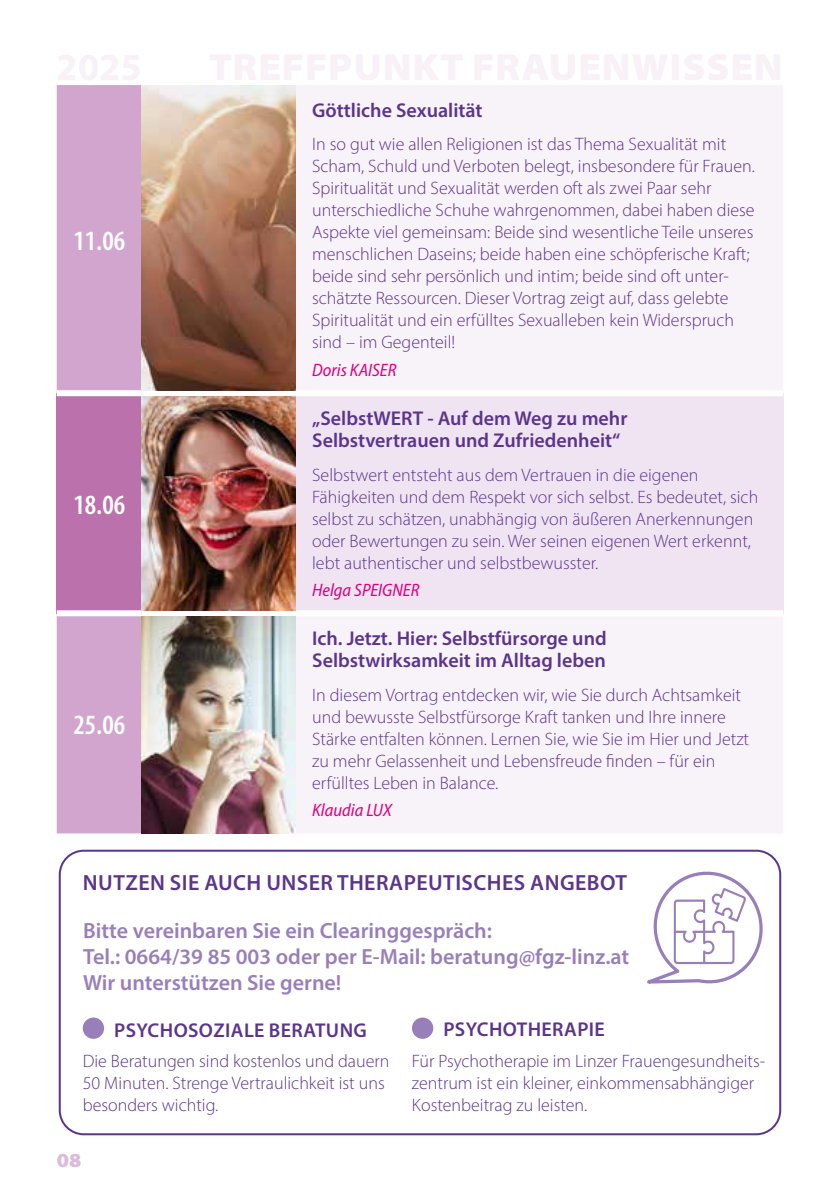
<style>
.page{position:relative;width:840px;height:1191px;background:#fff}
.page>*{position:absolute;margin:0;border:0;box-sizing:border-box;transform-origin:0 0}
.t1{font:600 condensed 28px "Myriad Pro";color:#fff}
.t2{font:600 22px/26px "Myriad Pro";color:#987fb9}
.t3{font:600 22px "Myriad Pro";letter-spacing:.02em;color:#5b358c}
.t4{font:600 20px/22px "Myriad Pro";color:#5b358c}
.t5{font:600 20px "Myriad Pro";letter-spacing:.02em;color:#5b358c}
.t6{font:900 semi-expanded 20px "Myriad Pro";color:#dbbbda}
.t7{font:300 18px/22px "Myriad Pro";color:#5b358c}
.t8{font:italic semi-condensed 18px "Myriad Pro";color:#de007c}
</style>
<div class="page">
<div style="left:57px;top:85px;width:85px;height:748px;background:#d1a5cd"></div>
<div style="left:295px;top:85px;width:487px;height:748px;background:#f8f2f9"></div>
<div style="left:57px;top:393px;width:85px;height:220px;background:#bb71ac"></div>
<div style="left:295px;top:393px;width:487px;height:220px;background:#f0e4f2"></div>
<div style="left:57px;top:390px;width:85px;height:6px;background:#fff"></div>
<div style="left:295px;top:390px;width:487px;height:6px;background:#fff"></div>
<div style="left:57px;top:610px;width:85px;height:6px;background:#fff"></div>
<div style="left:295px;top:610px;width:487px;height:6px;background:#fff"></div>
<img style="left:142px;top:85px;width:153px;height:305px">
<img style="left:142px;top:396px;width:153px;height:214px">
<img style="left:142px;top:616px;width:153px;height:217px">
<div style="left:59px;top:849px;width:721px;height:286px;border:2px solid #5b358c;border-radius:24px"></div>
<svg style="left:647px;top:854px;width:129px;height:130px"></svg>
<div style="left:83px;top:1017px;width:21px;height:21px;background:#987fb9;border-radius:50%"></div>
<div style="left:411px;top:1017px;width:22px;height:21px;background:#987fb9;border-radius:50%"></div>
<h1 class="t1" style="left:73px;top:223px;width:53px">11.06</h1>
<h1 class="t1" style="left:73px;top:487px;width:53px">18.06</h1>
<h1 class="t1" style="left:73px;top:707px;width:53px">25.06</h1>
<p class="t4" style="left:312px;top:99px;width:172px">Göttliche Sexualität</p>
<p class="t7" style="left:312px;top:133px;width:444px">In so gut wie allen Religionen ist das Thema Sexualität mit Scham, Schuld und Verboten belegt, insbesondere für Frauen.<br>Spiritualität und Sexualität werden oft als zwei Paar sehr unterschiedliche Schuhe wahrgenommen, dabei haben diese Aspekte viel gemeinsam: Beide sind wesentliche Teile unseres menschlichen Daseins; beide haben eine schöpferische Kraft; beide sind sehr persönlich und intim; beide sind oft unter&shy;schätzte Ressourcen. Dieser Vortrag zeigt auf, dass gelebte Spiritualität und ein erfülltes Sexualleben kein Widerspruch sind – im Gegenteil!</p>
<p class="t8" style="left:312px;top:359px;width:86px">Doris KAISER</p>
<p class="t4" style="left:312px;top:407px;width:317px">„SelbstWERT - Auf dem Weg zu mehr<br>Selbstvertrauen und Zufriedenheit“</p>
<p class="t7" style="left:312px;top:463px;width:447px">Selbstwert entsteht aus dem Vertrauen in die eigenen Fähigkeiten und dem Respekt vor sich selbst. Es bedeutet, sich selbst zu schätzen, unabhängig von äußeren Anerkennungen oder Bewertungen zu sein. Wer seinen eigenen Wert erkennt, lebt authentischer und selbstbewusster.</p>
<p class="t8" style="left:312px;top:579px;width:109px">Helga SPEIGNER</p>
<p class="t4" style="left:312px;top:627px;width:296px">Ich. Jetzt. Hier: Selbstfürsorge und<br>Selbstwirksamkeit im Alltag leben</p>
<p class="t7" style="left:312px;top:683px;width:438px">In diesem Vortrag entdecken wir, wie Sie durch Achtsamkeit und bewusste Selbstfürsorge Kraft tanken und Ihre innere Stärke entfalten können. Lernen Sie, wie Sie im Hier und Jetzt zu mehr Gelassenheit und Lebensfreude finden – für ein erfülltes Leben in Balance.</p>
<p class="t8" style="left:312px;top:799px;width:81px">Klaudia LUX</p>
<p class="t3" style="left:83px;top:868px;width:545px">NUTZEN SIE AUCH UNSER THERAPEUTISCHES ANGEBOT</p>
<p class="t2" style="left:83px;top:917px;width:547px">Bitte vereinbaren Sie ein Clearinggespräch:<br>Tel.: 0664/39 85 003 oder per E-Mail: beratung@fgz-linz.at<br>Wir unterstützen Sie gerne!</p>
<p class="t5" style="left:114px;top:1017px;width:254px">PSYCHOSOZIALE BERATUNG</p>
<p class="t5" style="left:443px;top:1016px;width:163px">PSYCHOTHERAPIE</p>
<p class="t7" style="left:411px;top:1049px;width:354px">Für Psychotherapie im Linzer Frauengesundheits&shy;zentrum ist ein kleiner, einkommensabhängiger<br>Kostenbeitrag zu leisten.</p>
<p class="t7" style="left:83px;top:1049px;width:308px">Die Beratungen sind kostenlos und dauern<br>50 Minuten. Strenge Vertraulichkeit ist uns besonders wichtig.</p>
<p class="t6" style="left:57px;top:1147px;width:26px">08</p>
</div>
